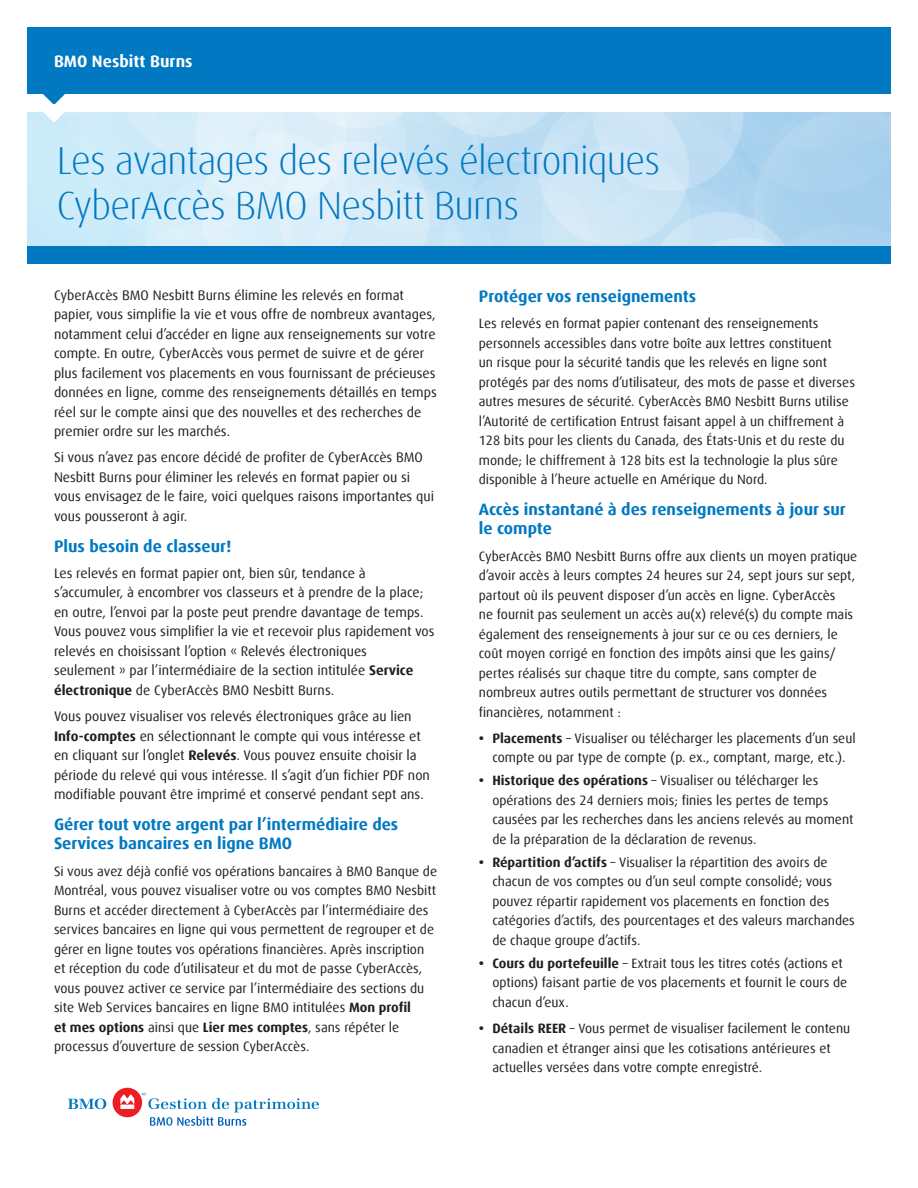
<style>
.page{position:relative;width:918px;height:1188px;background:#fff}
.page>*{position:absolute;margin:0;border:0;box-sizing:border-box;transform-origin:0 0}
.Cover_Title_Smaller{font:300 39px/45px "Dax Offc Pro";letter-spacing:-.02em;color:#0079c2}
.Paragraph_Headline{font:700 16.5px/19.5px "Dax Offc Pro";color:#0079c2}
.Line_of_Business{font:700 16.5px "Dax Offc Pro";letter-spacing:.005em;color:#fff}
.Paragraph_Headline-2{font:13.8px/19.5px "Dax Offc Pro";color:#231f20}
.Body_Copy{font:13.8px/19.5px "Dax Offc Pro";color:#231f20}
.Body_Copy-2{font:13.5px/19.5px "Dax Offc Pro";color:#231f20}
.s1{font-weight:700}
</style>
<div class="page">
<div style="left:113px;top:1088px;width:29px;height:29px;background:#ee1d23;border-radius:50%"></div>
<svg style="left:120px;top:1094px;width:14px;height:15px"></svg>
<svg style="left:68px;top:1099px;width:38px;height:10px"></svg>
<svg style="left:142px;top:1093px;width:177px;height:33px"></svg>
<div style="left:27px;top:246px;width:864px;height:18px;background:#0079c2"></div>
<div style="left:27px;top:27px;width:864px;height:67px;background:#0079c2"></div>
<svg style="left:27px;top:94px;width:864px;height:152px;background:#cfe7f6"></svg>
<p class="Line_of_Business" style="left:54px;top:51px;width:140px">BMO Nesbitt Burns</p>
<p class="Cover_Title_Smaller" style="left:57px;top:138px;width:605px">Les avantages des relevés électroniques<br>CyberAccès BMO Nesbitt Burns</p>
<p class="Body_Copy" style="left:54px;top:285px;width:384px">CyberAccès BMO Nesbitt Burns élimine les relevés en format papier, vous simplifie la vie et vous offre de nombreux avantages, notamment celui d’accéder en ligne aux renseignements sur votre compte. En outre, CyberAccès vous permet de suivre et de gérer plus facilement vos placements en vous fournissant de précieuses données en ligne, comme des renseignements détaillés en temps réel sur le compte ainsi que des nouvelles et des recherches de premier ordre sur les marchés.</p>
<p class="Body_Copy" style="left:54px;top:448px;width:382px">Si vous n’avez pas encore décidé de profiter de CyberAccès BMO Nesbitt Burns pour éliminer les relevés en format papier ou si vous envisagez de le faire, voici quelques raisons importantes qui vous pousseront à agir.</p>
<p class="Paragraph_Headline" style="left:54px;top:536px;width:179px">Plus besoin de classeur!</p>
<p class="Paragraph_Headline-2" style="left:54px;top:563px;width:382px">Les relevés en format papier ont, bien sûr, tendance à s’accumuler, à encombrer vos classeurs et à prendre de la place; en outre, l’envoi par la poste peut prendre davantage de temps.<br>Vous pouvez vous simplifier la vie et recevoir plus rapidement vos relevés en choisissant l’option « Relevés électroniques<br>seulement » par l’intermédiaire de la section intitulée <span class="s1">Service électronique</span> de CyberAccès BMO Nesbitt Burns.</p>
<p class="Paragraph_Headline-2" style="left:54px;top:707px;width:377px">Vous pouvez visualiser vos relevés électroniques grâce au lien <span class="s1">Info-comptes</span> en sélectionnant le compte qui vous intéresse et en cliquant sur l’onglet <span class="s1">Relevés</span>. Vous pouvez ensuite choisir la période du relevé qui vous intéresse. Il s’agit d’un fichier PDF non modifiable pouvant être imprimé et conservé pendant sept ans.</p>
<p class="Paragraph_Headline" style="left:54px;top:815px;width:346px">Gérer tout votre argent par l’intermédiaire des<br>Services bancaires en ligne BMO</p>
<p class="Body_Copy-2" style="left:54px;top:861px;width:385px">Si vous avez déjà confié vos opérations bancaires à BMO Banque de Montréal, vous pouvez visualiser votre ou vos comptes BMO Nesbitt Burns et accéder directement à CyberAccès par l’intermédiaire des services bancaires en ligne qui vous permettent de regrouper et de gérer en ligne toutes vos opérations financières. Après inscription et réception du code d’utilisateur et du mot de passe CyberAccès, vous pouvez activer ce service par l’intermédiaire des sections du site Web Services bancaires en ligne BMO intitulées <span class="s1">Mon profil<br>et mes options</span> ainsi que <span class="s1">Lier mes comptes</span>, sans répéter le processus d’ouverture de session CyberAccès.</p>
<p class="Paragraph_Headline" style="left:479px;top:286px;width:219px">Protéger vos renseignements</p>
<p class="Body_Copy-2" style="left:479px;top:314px;width:378px">Les relevés en format papier contenant des renseignements personnels accessibles dans votre boîte aux lettres constituent<br>un risque pour la sécurité tandis que les relevés en ligne sont protégés par des noms d’utilisateur, des mots de passe et diverses autres mesures de sécurité. CyberAccès BMO Nesbitt Burns utilise l’Autorité de certification Entrust faisant appel à un chiffrement à 128 bits pour les clients du Canada, des États-Unis et du reste du monde; le chiffrement à 128 bits est la technologie la plus sûre disponible à l’heure actuelle en Amérique du Nord.</p>
<p class="Paragraph_Headline" style="left:479px;top:499px;width:368px">Accès instantané à des renseignements à jour sur le compte</p>
<p class="Body_Copy-2" style="left:479px;top:546px;width:380px">CyberAccès BMO Nesbitt Burns offre aux clients un moyen pratique d’avoir accès à leurs comptes 24 heures sur 24, sept jours sur sept, partout où ils peuvent disposer d’un accès en ligne. CyberAccès<br>ne fournit pas seulement un accès au(x) relevé(s) du compte mais également des renseignements à jour sur ce ou ces derniers, le coût moyen corrigé en fonction des impôts ainsi que les gains/ pertes réalisés sur chaque titre du compte, sans compter de nombreux autres outils permettant de structurer vos données financières, notamment :</p>
<p class="Body_Copy-2" style="left:479px;top:728px;width:378px;text-align:center"><span class="s1">• Placements</span> – Visualiser ou télécharger les placements d’un seul compte ou par type de compte (p. ex., comptant, marge, etc.).</p>
<p class="Body_Copy-2" style="left:492px;top:771px;width:363px;text-indent:-14px"><span class="s1">• Historique des opérations</span> – Visualiser ou télécharger les opérations des 24 derniers mois; finies les pertes de temps causées par les recherches dans les anciens relevés au moment de la préparation de la déclaration de revenus.</p>
<p class="Body_Copy-2" style="left:492px;top:852px;width:364px;text-indent:-14px"><span class="s1">• Répartition d’actifs</span> – Visualiser la répartition des avoirs de chacun de vos comptes ou d’un seul compte consolidé; vous pouvez répartir rapidement vos placements en fonction des catégories d’actifs, des pourcentages et des valeurs marchandes de chaque groupe d’actifs.</p>
<p class="Body_Copy-2" style="left:492px;top:953px;width:357px;text-indent:-14px"><span class="s1">• Cours du portefeuille</span> – Extrait tous les titres cotés (actions et options) faisant partie de vos placements et fournit le cours de chacun d’eux.</p>
<p class="Body_Copy-2" style="left:492px;top:1019px;width:359px;text-indent:-14px"><span class="s1">• Détails REER</span> – Vous permet de visualiser facilement le contenu canadien et étranger ainsi que les cotisations antérieures et actuelles versées dans votre compte enregistré.</p>
</div>
